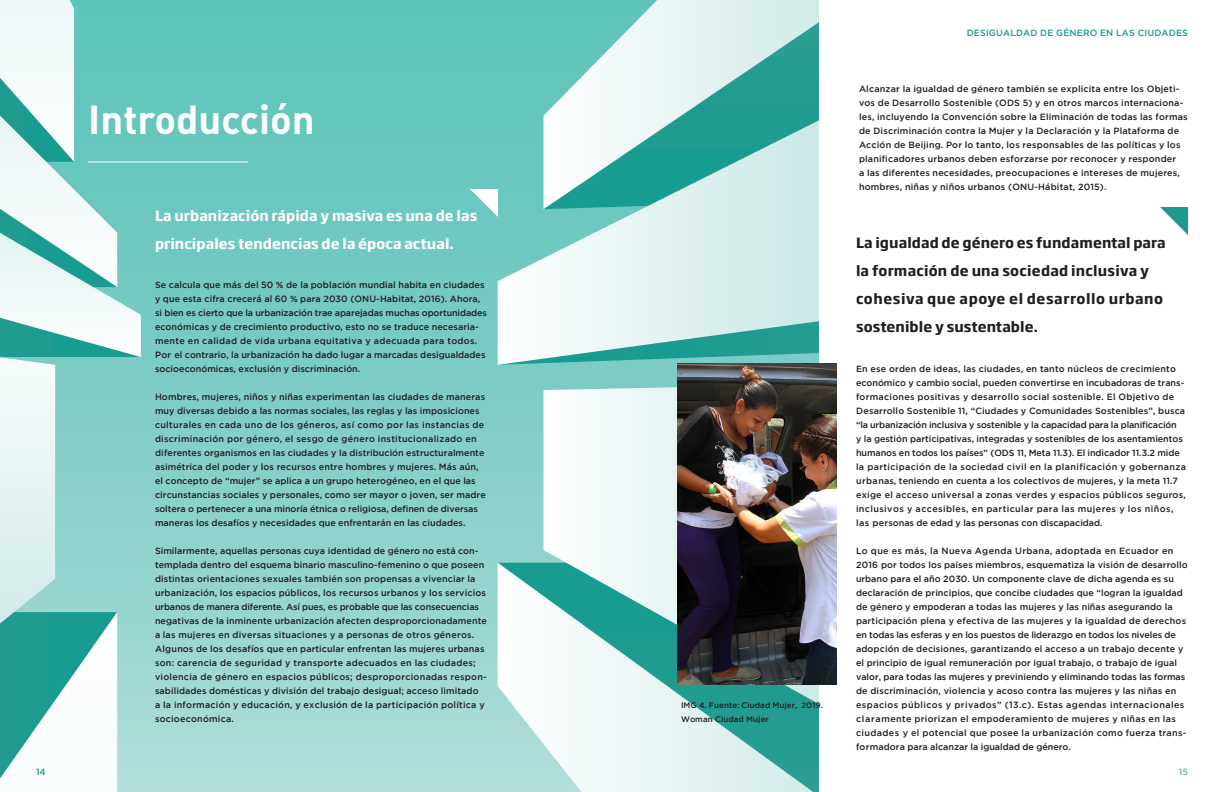
<style>
.page{position:relative;width:1224px;height:792px;background:#fff}
.page>*{position:absolute;margin:0;border:0;box-sizing:border-box;transform-origin:0 0}
.T1{font:40px "DIN Bold Alternate";color:#fff}
.T3{font:700 14px/28px "Soho Gothic Pro";letter-spacing:.015em;color:#231f20}
.T3-2{font:700 14px/28px "Soho Gothic Pro";letter-spacing:.005em;color:#fff}
.body_new{font:500 9px/14px "Gotham";letter-spacing:.015em;color:#231f20}
.body{font:500 9px "Gotham";letter-spacing:.015em;color:#1f998e}
.body-2{font:500 9px "Gotham";color:#70b0a9}
.body-3{font:500 8px/14px "Gotham";letter-spacing:.005em;color:#231f20}
</style>
<div class="page">
<div style="left:0;top:0;width:819px;height:792px;background:linear-gradient(to bottom,#57c2b7,#acdbd6)"></div>
<svg style="left:498px;top:563px;width:315px;height:229px"></svg>
<svg style="left:544px;top:384px;width:275px;height:320px"></svg>
<svg style="left:498px;top:120px;width:321px;height:245px"></svg>
<svg style="left:544px;top:0;width:275px;height:209px"></svg>
<svg style="left:0;top:0;width:141px;height:792px"></svg>
<hr style="left:88px;top:162px;width:160px;height:1px;background:#fff">
<svg style="left:470px;top:189px;width:28px;height:28px"></svg>
<img style="left:677px;top:363px;width:160px;height:322px">
<svg style="left:1160px;top:207px;width:28px;height:28px"></svg>
<p class="T1" style="left:88px;top:93px;width:228px">Introducción</p>
<p class="T3-2" style="left:155px;top:201px;width:324px">La urbanización rápida y masiva es una de las principales tendencias de la época actual.</p>
<p class="body_new" style="left:155px;top:278px;width:334px">Se calcula que más del 50 % de la población mundial habita en ciudades y que esta cifra crecerá al 60 % para 2030 (ONU-Habitat, 2016). Ahora, si bien es cierto que la urbanización trae aparejadas muchas oportunidades económicas y de crecimiento productivo, esto no se traduce necesaria&shy;mente en calidad de vida urbana equitativa y adecuada para todos.<br>Por el contrario, la urbanización ha dado lugar a marcadas desigualdades socioeconómicas, exclusión y discriminación.</p>
<p class="body_new" style="left:155px;top:390px;width:332px">Hombres, mujeres, niños y niñas experimentan las ciudades de maneras muy diversas debido a las normas sociales, las reglas y las imposiciones culturales en cada uno de los géneros, así como por las instancias de discriminación por género, el sesgo de género institucionalizado en diferentes organismos en las ciudades y la distribución estructuralmente asimétrica del poder y los recursos entre hombres y mujeres. Más aún, el concepto de “mujer” se aplica a un grupo heterogéneo, en el que las circunstancias sociales y personales, como ser mayor o joven, ser madre soltera o pertenecer a una minoría étnica o religiosa, definen de diversas maneras los desafíos y necesidades que enfrentarán en las ciudades.</p>
<p class="body_new" style="left:155px;top:544px;width:334px">Similarmente, aquellas personas cuya identidad de género no está con&shy;templada dentro del esquema binario masculino-femenino o que poseen distintas orientaciones sexuales también son propensas a vivenciar la urbanización, los espacios públicos, los recursos urbanos y los servicios urbanos de manera diferente. Así pues, es probable que las consecuencias negativas de la inminente urbanización afecten desproporcionadamente a las mujeres en diversas situaciones y a personas de otros géneros.<br>Algunos de los desafíos que en particular enfrentan las mujeres urbanas son: carencia de seguridad y transporte adecuados en las ciudades; violencia de género en espacios públicos; desproporcionadas respon&shy;sabilidades domésticas y división del trabajo desigual; acceso limitado<br>a la información y educación, y exclusión de la participación política y socioeconómica.</p>
<p class="body-3" style="left:681px;top:698px;width:144px">IMG 4. Fuente: Ciudad Mujer, 2019.<br>Woman Ciudad Mujer</p>
<p class="body" style="left:967px;top:28px;width:223px">DESIGUALDAD DE GÉNERO EN LAS CIUDADES</p>
<p class="body_new" style="left:859px;top:82px;width:330px">Alcanzar la igualdad de género también se explicita entre los Objeti&shy;vos de Desarrollo Sostenible (ODS 5) y en otros marcos internaciona&shy;les, incluyendo la Convención sobre la Eliminación de todas las formas de Discriminación contra la Mujer y la Declaración y la Plataforma de Acción de Beijing. Por lo tanto, los responsables de las políticas y los planificadores urbanos deben esforzarse por reconocer y responder<br>a las diferentes necesidades, preocupaciones e intereses de mujeres, hombres, niñas y niños urbanos (ONU-Hábitat, 2015).</p>
<p class="T3" style="left:856px;top:228px;width:311px">La igualdad de género es fundamental para la formación de una sociedad inclusiva y cohesiva que apoye el desarrollo urbano sostenible y sustentable.</p>
<p class="body_new" style="left:856px;top:362px;width:332px">En ese orden de ideas, las ciudades, en tanto núcleos de crecimiento económico y cambio social, pueden convertirse en incubadoras de trans&shy;formaciones positivas y desarrollo social sostenible. El Objetivo de Desarrollo Sostenible 11, “Ciudades y Comunidades Sostenibles”, busca “la urbanización inclusiva y sostenible y la capacidad para la planificación<br>y la gestión participativas, integradas y sostenibles de los asentamientos humanos en todos los países” (ODS 11, Meta 11.3). El indicador 11.3.2 mide la participación de la sociedad civil en la planificación y gobernanza urbanas, teniendo en cuenta a los colectivos de mujeres, y la meta 11.7 exige el acceso universal a zonas verdes y espacios públicos seguros, inclusivos y accesibles, en particular para las mujeres y los niños, las personas de edad y las personas con discapacidad.</p>
<p class="body_new" style="left:856px;top:544px;width:333px">Lo que es más, la Nueva Agenda Urbana, adoptada en Ecuador en 2016 por todos los países miembros, esquematiza la visión de desarrollo urbano para el año 2030. Un componente clave de dicha agenda es su declaración de principios, que concibe ciudades que “logran la igualdad de género y empoderan a todas las mujeres y las niñas asegurando la participación plena y efectiva de las mujeres y la igualdad de derechos en todas las esferas y en los puestos de liderazgo en todos los niveles de adopción de decisiones, garantizando el acceso a un trabajo decente y el principio de igual remuneración por igual trabajo, o trabajo de igual valor, para todas las mujeres y previniendo y eliminando todas las formas de discriminación, violencia y acoso contra las mujeres y las niñas en espacios públicos y privados” (13.c). Estas agendas internacionales claramente priorizan el empoderamiento de mujeres y niñas en las ciudades y el potencial que posee la urbanización como fuerza trans&shy;formadora para alcanzar la igualdad de género.</p>
<p class="body" style="left:36px;top:766px;width:11px">14</p>
<p class="body-2" style="left:1179px;top:766px;width:11px">15</p>
</div>
